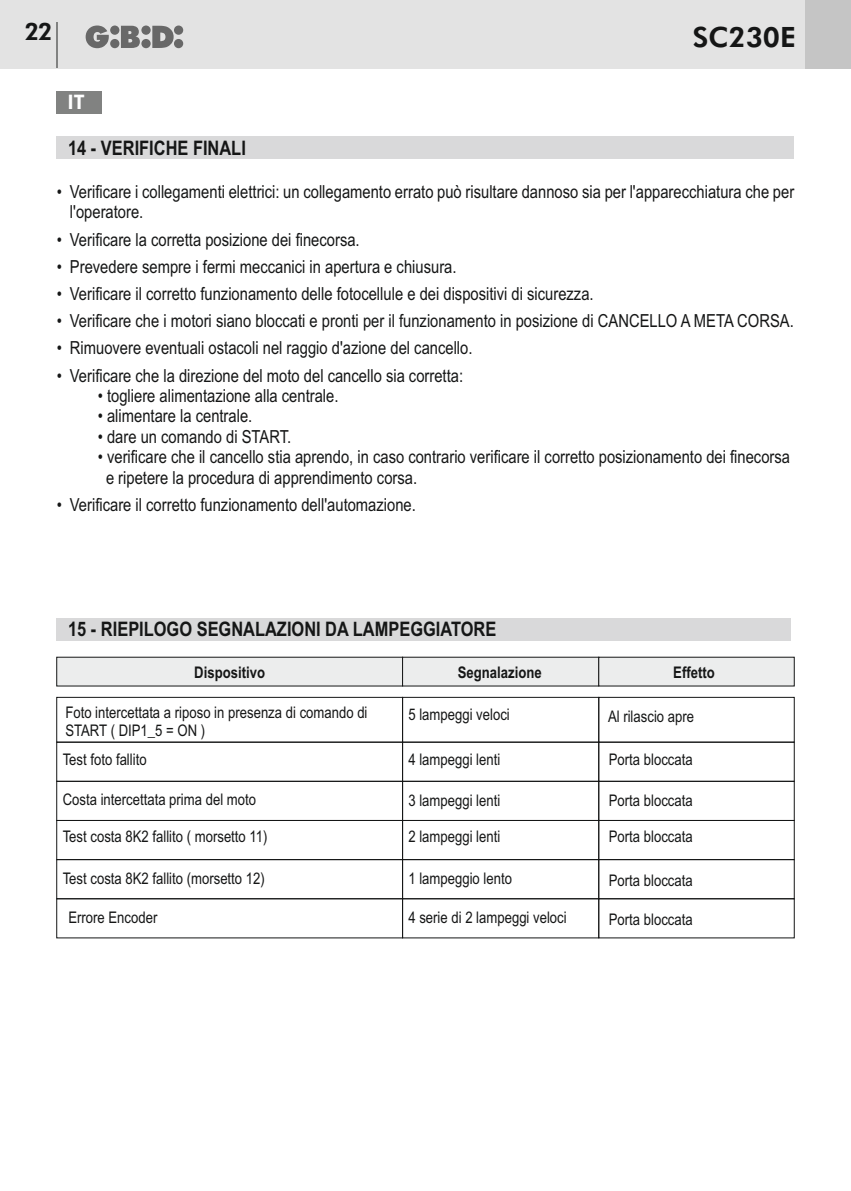
<style>
.page{position:relative;width:851px;height:1191px;background:#fff}
.page>*{position:absolute;margin:0;border:0;box-sizing:border-box;transform-origin:0 0}
.t1{font:800 28px "Futura BT";color:#151616}
.t2{font:800 24px "Futura BT";color:#151616}
.t3{font:700 20px "Arial Narrow";color:#151616}
.t4{font:800 20px "Futura BT";color:#fff}
.t5{font:18px/20.4px "Arial Narrow";color:#151616}
.t6{font:16px/18.2px "Arial Narrow";color:#151616}
.t7{font:700 16px "Arial Narrow";color:#151616}
</style>
<div class="page">
<div style="left:0;top:0;width:850px;height:68px;background:#e3e3e3"></div>
<div style="left:805px;top:0;width:45px;height:68px;background:#c5c5c5"></div>
<svg style="left:86px;top:26px;width:97px;height:22px"></svg>
<hr style="left:56px;top:23px;width:2px;height:45px;background:#818281">
<div style="left:57px;top:91px;width:45px;height:22px;background:#818281"></div>
<div style="left:57px;top:136px;width:737px;height:23px;background:#d9d9da"></div>
<div style="left:57px;top:618px;width:733px;height:23px;background:#d9d9da"></div>
<svg style="left:56px;top:657px;width:738px;height:29px"></svg>
<div style="left:56px;top:697px;width:347px;height:45px;border:1px solid #151616"></div>
<div style="left:402px;top:697px;width:197px;height:45px;border:1px solid #151616"></div>
<div style="left:598px;top:697px;width:196px;height:45px;border:1px solid #151616"></div>
<div style="left:56px;top:742px;width:347px;height:39px;border:1px solid #151616"></div>
<div style="left:402px;top:742px;width:197px;height:39px;border:1px solid #151616"></div>
<div style="left:598px;top:742px;width:196px;height:39px;border:1px solid #151616"></div>
<div style="left:56px;top:781px;width:347px;height:39px;border:1px solid #151616"></div>
<div style="left:402px;top:781px;width:197px;height:39px;border:1px solid #151616"></div>
<div style="left:598px;top:781px;width:196px;height:39px;border:1px solid #151616"></div>
<div style="left:56px;top:820px;width:347px;height:40px;border:1px solid #151616"></div>
<div style="left:402px;top:820px;width:197px;height:40px;border:1px solid #151616"></div>
<div style="left:598px;top:820px;width:196px;height:40px;border:1px solid #151616"></div>
<div style="left:56px;top:859px;width:347px;height:40px;border:1px solid #151616"></div>
<div style="left:402px;top:859px;width:197px;height:40px;border:1px solid #151616"></div>
<div style="left:598px;top:859px;width:196px;height:40px;border:1px solid #151616"></div>
<div style="left:56px;top:898px;width:347px;height:40px;border:1px solid #151616"></div>
<div style="left:402px;top:898px;width:197px;height:40px;border:1px solid #151616"></div>
<div style="left:598px;top:898px;width:196px;height:40px;border:1px solid #151616"></div>
<hr style="left:850px;top:0;width:1px;height:68px;background:#c5c5c5">
<h2 class="t2" style="left:24px;top:22px;width:29px">22</h2>
<h1 class="t1" style="left:692px;top:26px;width:105px">SC230E</h1>
<p class="t4" style="left:67px;top:94px;width:19px">IT</p>
<p class="t7" style="left:60px;top:141px;width:162px">DESRCIZIONE MENU ( A )</p>
<p class="t5" style="left:70px;top:183px;width:725px;text-indent:-13px">• Verificare i collegamenti elettrici: un collegamento errato può risultare dannoso sia per l'apparecchiatura che per l'operatore.</p>
<p class="t5" style="left:57px;top:231px;width:304px">• Verificare la corretta posizione dei finecorsa.</p>
<p class="t5" style="left:57px;top:258px;width:401px">• Prevedere sempre i fermi meccanici in apertura e chiusura.</p>
<p class="t5" style="left:57px;top:285px;width:538px">• Verificare il corretto funzionamento delle fotocellule e dei dispositivi di sicurezza.</p>
<p class="t5" style="left:57px;top:312px;width:738px">• Verificare che i motori siano bloccati e pronti per il funzionamento in posizione di CANCELLO A META CORSA.</p>
<p class="t5" style="left:57px;top:339px;width:417px">• Rimuovere eventuali ostacoli nel raggio d'azione del cancello.</p>
<p class="t5" style="left:57px;top:367px;width:408px">• Verificare che la direzione del moto del cancello sia corretta:</p>
<p class="t5" style="left:98px;top:387px;width:242px">• togliere alimentazione alla centrale.</p>
<p class="t5" style="left:98px;top:407px;width:156px">• alimentare la centrale.</p>
<p class="t5" style="left:98px;top:428px;width:195px">• dare un comando di START.</p>
<p class="t5" style="left:106px;top:448px;width:685px;text-indent:-8px">• verificare che il cancello stia aprendo, in caso contrario verificare il corretto posizionamento dei finecorsa e ripetere la procedura di apprendimento corsa.</p>
<p class="t5" style="left:57px;top:496px;width:360px">• Verificare il corretto funzionamento dell'automazione.</p>
<p class="t3" style="left:68px;top:140px;width:179px">14 - VERIFICHE FINALI</p>
<p class="t3" style="left:68px;top:622px;width:430px">15 - RIEPILOGO SEGNALAZIONI DA LAMPEGGIATORE</p>
<p class="t7" style="left:194px;top:666px;width:72px">Dispositivo</p>
<p class="t7" style="left:458px;top:666px;width:85px">Segnalazione</p>
<p class="t7" style="left:673px;top:666px;width:43px">Effetto</p>
<p class="t6" style="left:65px;top:704px;width:303px">Foto intercettata a riposo in presenza di comando di<br>START ( DIP1_5 = ON )</p>
<p class="t6" style="left:408px;top:707px;width:103px">5 lampeggi veloci</p>
<p class="t6" style="left:608px;top:708px;width:88px">Al rilascio apre</p>
<p class="t7" style="left:60px;top:623px;width:162px">DESRCIZIONE MENU ( A )</p>
<p class="t6" style="left:63px;top:752px;width:85px">Test foto fallito</p>
<p class="t6" style="left:408px;top:752px;width:93px">4 lampeggi lenti</p>
<p class="t6" style="left:608px;top:752px;width:85px">Porta bloccata</p>
<p class="t6" style="left:63px;top:791px;width:195px">Costa intercettata prima del moto</p>
<p class="t6" style="left:408px;top:792px;width:93px">3 lampeggi lenti</p>
<p class="t6" style="left:608px;top:793px;width:85px">Porta bloccata</p>
<p class="t6" style="left:63px;top:828px;width:206px">Test costa 8K2 fallito ( morsetto 11)</p>
<p class="t6" style="left:408px;top:828px;width:93px">2 lampeggi lenti</p>
<p class="t6" style="left:608px;top:829px;width:85px">Porta bloccata</p>
<p class="t6" style="left:63px;top:870px;width:204px">Test costa 8K2 fallito (morsetto 12)</p>
<p class="t6" style="left:408px;top:871px;width:105px">1 lampeggio lento</p>
<p class="t6" style="left:608px;top:873px;width:85px">Porta bloccata</p>
<p class="t6" style="left:68px;top:909px;width:90px">Errore Encoder</p>
<p class="t6" style="left:408px;top:910px;width:160px">4 serie di 2 lampeggi veloci</p>
<p class="t6" style="left:608px;top:912px;width:85px">Porta bloccata</p>
</div>
